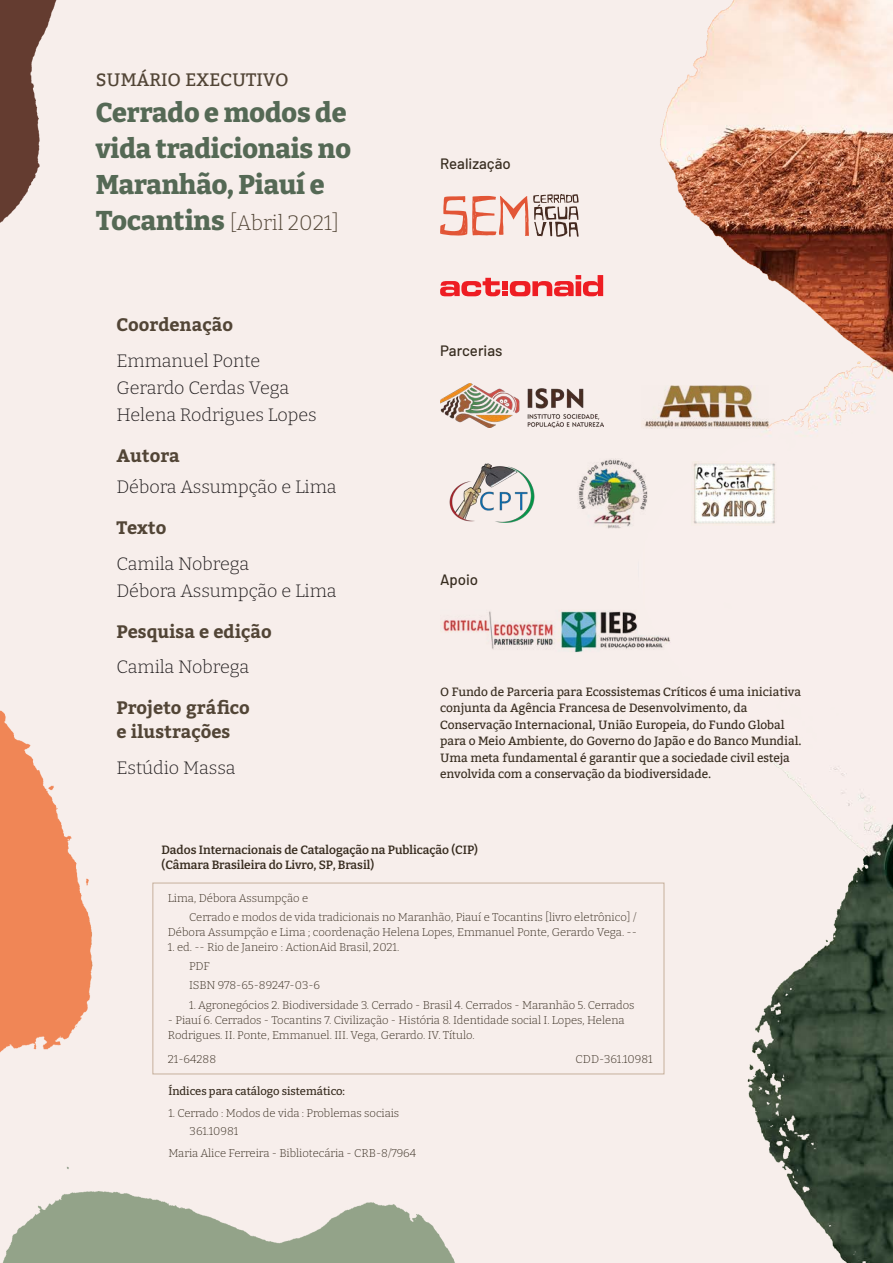
<style>
.page{position:relative;width:893px;height:1263px;background:#fff}
.page>*{position:absolute;margin:0;border:0;box-sizing:border-box;transform-origin:0 0}
.t1{font:800 27px/36px "Bitter";color:#556955}
.t2{font:300 21px "Bitter";color:#524536}
.t3{font:300 18px/27px "Bitter";color:#231f20}
.TIT-imagens{font:700 18px/24px "Bitter";color:#524536}
.t4{font:18px "Bitter";color:#524536}
.t5{font:500 15px "Barlow";color:#372c1f}
.NOTA-rodapé{font:12px/16.5px "Bitter";letter-spacing:-.01em;color:#372c1f}
.NOTA-rodapé-2{font:600 12px/15px "Bitter";color:#372c1f}
.NOTA-rodapé-3{font:300 11.25px/15px "Bitter";color:#372c1f;text-align:right}
.NOTA-rodapé-4{font:500 11.25px "Bitter";color:#372c1f}
.s1{font-weight:800;font-size:27px;color:#556955}
</style>
<div class="page">
<img style="left:0;top:0;width:893px;height:1263px">
<img style="left:440px;top:610px;width:232px;height:42px">
<svg style="left:440px;top:275px;width:163px;height:21px"></svg>
<svg style="left:440px;top:194px;width:139px;height:43px"></svg>
<div style="left:152px;top:883px;width:512px;height:191px;border:1px solid #c6b09c"></div>
<img style="left:440px;top:383px;width:164px;height:45px">
<img style="left:642px;top:386px;width:134px;height:42px">
<img style="left:440px;top:461px;width:103px;height:64px">
<img style="left:578px;top:458px;width:70px;height:70px">
<img style="left:692px;top:461px;width:84px;height:64px">
<p class="t4" style="left:96px;top:69px;width:195px">SUMÁRIO EXECUTIVO</p>
<p class="t1" style="left:96px;top:94px;width:257px">Cerrado e modos de vida tradicionais no<br>Maranhão, Piauí e</p>
<p class="t2" style="left:96px;top:210px;width:245px"><span class="s1">Tocantins</span> [Abril 2021]</p>
<p class="TIT-imagens" style="left:116px;top:313px;width:118px">Coordenação</p>
<p class="t3" style="left:116px;top:347px;width:145px">Emmanuel Ponte</p>
<p class="t3" style="left:116px;top:374px;width:202px">Gerardo Cerdas Vega<br>Helena Rodrigues Lopes</p>
<p class="TIT-imagens" style="left:116px;top:443px;width:65px">Autora</p>
<p class="t3" style="left:116px;top:473px;width:222px">Débora Assumpção e Lima</p>
<p class="TIT-imagens" style="left:116px;top:516px;width:52px">Texto</p>
<p class="t3" style="left:116px;top:549px;width:222px">Camila Nobrega<br>Débora Assumpção e Lima</p>
<p class="TIT-imagens" style="left:116px;top:619px;width:157px">Pesquisa e edição</p>
<p class="t3" style="left:116px;top:653px;width:134px">Camila Nobrega</p>
<p class="TIT-imagens" style="left:116px;top:696px;width:135px">Projeto gráfico e ilustrações</p>
<p class="t3" style="left:116px;top:753px;width:121px">Estúdio Massa</p>
<p class="t5" style="left:440px;top:154px;width:72px">Realização</p>
<p class="t5" style="left:440px;top:341px;width:64px">Parcerias</p>
<p class="t5" style="left:440px;top:570px;width:40px">Apoio</p>
<p class="NOTA-rodapé" style="left:440px;top:684px;width:363px">O Fundo de Parceria para Ecossistemas Críticos é uma iniciativa conjunta da Agência Francesa de Desenvolvimento, da Conservação Internacional, União Europeia, do Fundo Global para o Meio Ambiente, do Governo do Japão e do Banco Mundial.<br>Uma meta fundamental é garantir que a sociedade civil esteja envolvida com a conservação da biodiversidade.</p>
<p class="NOTA-rodapé-2" style="left:162px;top:842px;width:318px">Dados Internacionais de Catalogação na Publicação (CIP) (Câmara Brasileira do Livro, SP, Brasil)</p>
<p class="NOTA-rodapé-3" style="left:168px;top:890px;width:142px">Lima, Débora Assumpção e</p>
<p class="NOTA-rodapé-3" style="left:168px;top:909px;width:471px">Cerrado e modos de vida tradicionais no Maranhão, Piauí e Tocantins [livro eletrônico] /<br>Débora Assumpção e Lima ; coordenação Helena Lopes, Emmanuel Ponte, Gerardo Vega. --</p>
<p class="NOTA-rodapé-3" style="left:168px;top:939px;width:233px">1. ed. -- Rio de Janeiro : ActionAid Brasil, 2021.</p>
<p class="NOTA-rodapé-3" style="left:189px;top:958px;width:22px">PDF</p>
<p class="NOTA-rodapé-3" style="left:189px;top:978px;width:132px">ISBN 978-65-89247-03-6</p>
<p class="NOTA-rodapé-3" style="left:189px;top:997px;width:447px">1. Agronegócios 2. Biodiversidade 3. Cerrado - Brasil 4. Cerrados - Maranhão 5. Cerrados</p>
<p class="NOTA-rodapé-3" style="left:168px;top:1012px;width:458px;text-align:left">- Piauí 6. Cerrados - Tocantins 7. Civilização - História 8. Identidade social I. Lopes, Helena<br>Rodrigues. II. Ponte, Emmanuel. III. Vega, Gerardo. IV. Título.</p>
<p class="NOTA-rodapé-3" style="left:168px;top:1052px;width:50px">21-64288</p>
<p class="NOTA-rodapé-3" style="left:576px;top:1051px;width:79px">CDD-361.10981</p>
<p class="NOTA-rodapé-4" style="left:168px;top:1084px;width:178px">Índices para catálogo sistemático:</p>
<p class="NOTA-rodapé-3" style="left:168px;top:1106px;width:232px">1. Cerrado : Modos de vida : Problemas sociais</p>
<p class="NOTA-rodapé-3" style="left:190px;top:1123px;width:50px">361.10981</p>
<p class="NOTA-rodapé-3" style="left:168px;top:1145px;width:249px">Maria Alice Ferreira - Bibliotecária - CRB-8/7964</p>
</div>
